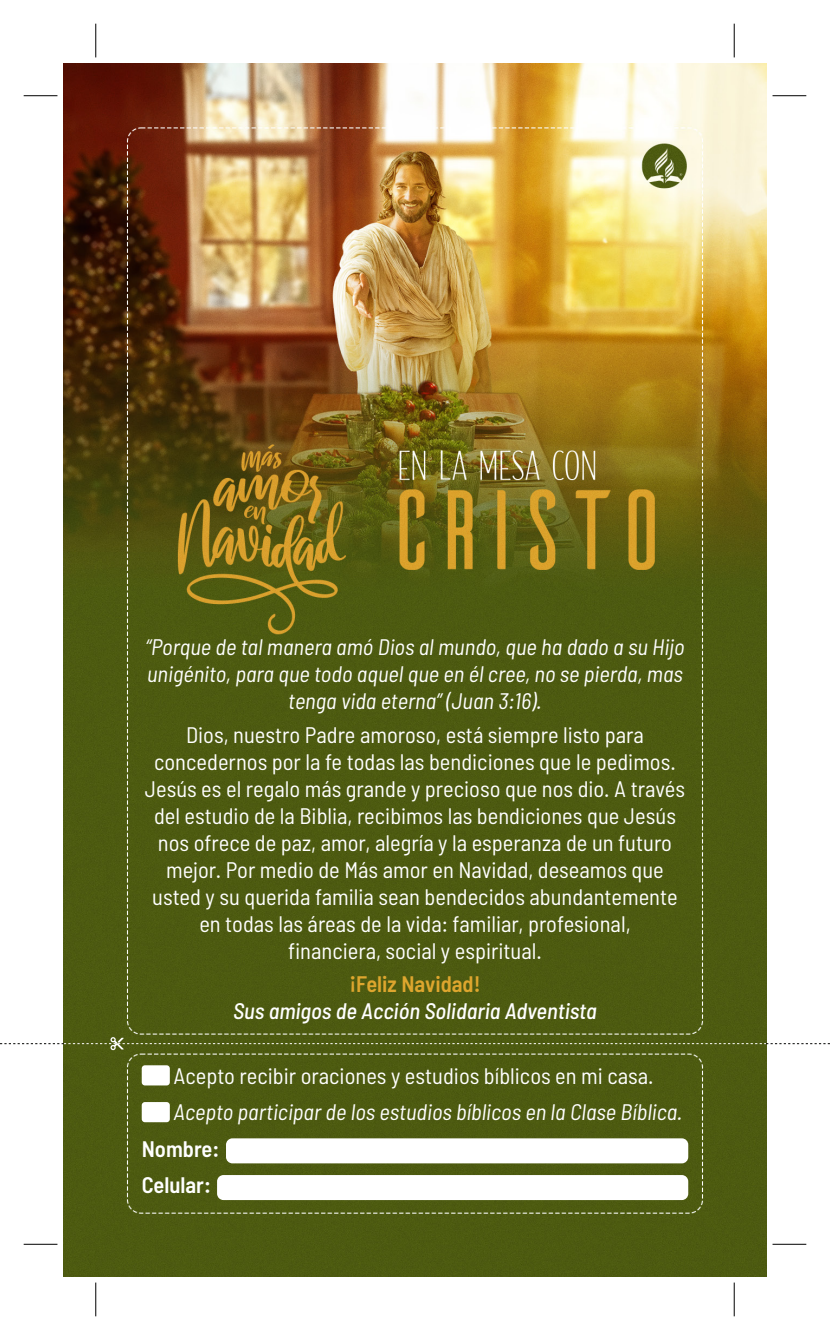
<style>
.page{position:relative;width:830px;height:1340px;background:#fff}
.page>*{position:absolute;margin:0;border:0;box-sizing:border-box;transform-origin:0 0}
.t1{font:semi-condensed 22.5px/27px "Barlow";color:#fff;text-align:center}
.t2{font:italic semi-condensed 22.5px/27px "Barlow";color:#fff;text-align:center}
.t3{font:italic 500 semi-condensed 22.5px "Barlow";color:#fff}
.t4{font:600 semi-condensed 22.5px "Barlow";color:#fff}
.t5{font:600 semi-condensed 22.5px "Barlow";color:#dea62e}
</style>
<div class="page">
<img style="left:64px;top:64px;width:701px;height:1212px">
<div style="left:217px;top:1175px;width:471px;height:25px;background:#fff;border-radius:6px"></div>
<div style="left:226px;top:1138px;width:462px;height:25px;background:#fff;border-radius:6px"></div>
<div style="left:142px;top:1102px;width:28px;height:20px;background:#fff;border-radius:3px"></div>
<div style="left:142px;top:1065px;width:28px;height:20px;background:#fff;border-radius:3px"></div>
<svg style="left:0;top:1037px;width:829px;height:13px;background:#6c783c"></svg>
<hr style="left:24px;top:95px;width:33px;height:1px;background:#000">
<hr style="left:772px;top:95px;width:33px;height:1px;background:#000">
<hr style="left:24px;top:1243px;width:33px;height:1px;background:#000">
<hr style="left:772px;top:1243px;width:33px;height:1px;background:#000">
<hr style="left:95px;top:24px;width:1px;height:33px;background:#000">
<hr style="left:95px;top:1282px;width:1px;height:34px;background:#000">
<hr style="left:733px;top:24px;width:1px;height:33px;background:#000">
<hr style="left:733px;top:1282px;width:1px;height:34px;background:#000">
<p class="t2" style="left:145px;top:633px;width:540px">“Porque de tal manera amó Dios al mundo, que ha dado a su Hijo unigénito, para que todo aquel que en él cree, no se pierda, mas tenga vida eterna” (Juan 3:16).</p>
<p class="t1" style="left:145px;top:720px;width:541px">Dios, nuestro Padre amoroso, está siempre listo para concedernos por la fe todas las bendiciones que le pedimos.<br>Jesús es el regalo más grande y precioso que nos dio. A través del estudio de la Biblia, recibimos las bendiciones que Jesús nos ofrece de paz, amor, alegría y la esperanza de un futuro mejor. Por medio de Más amor en Navidad, deseamos que usted y su querida familia sean bendecidos abundantemente en todas las áreas de la vida: familiar, profesional,<br>financiera, social y espiritual.</p>
<p class="t5" style="left:349px;top:970px;width:132px">¡Feliz Navidad!</p>
<p class="t3" style="left:233px;top:997px;width:365px">Sus amigos de Acción Solidaria Adventista</p>
<p class="t1" style="left:173px;top:1061px;width:481px">Acepto recibir oraciones y estudios bíblicos en mi casa.</p>
<p class="t2" style="left:173px;top:1098px;width:510px">Acepto participar de los estudios bíblicos en la Clase Bíblica.</p>
<p class="t4" style="left:142px;top:1134px;width:79px">Nombre:</p>
<p class="t4" style="left:142px;top:1171px;width:71px">Celular:</p>
</div>
